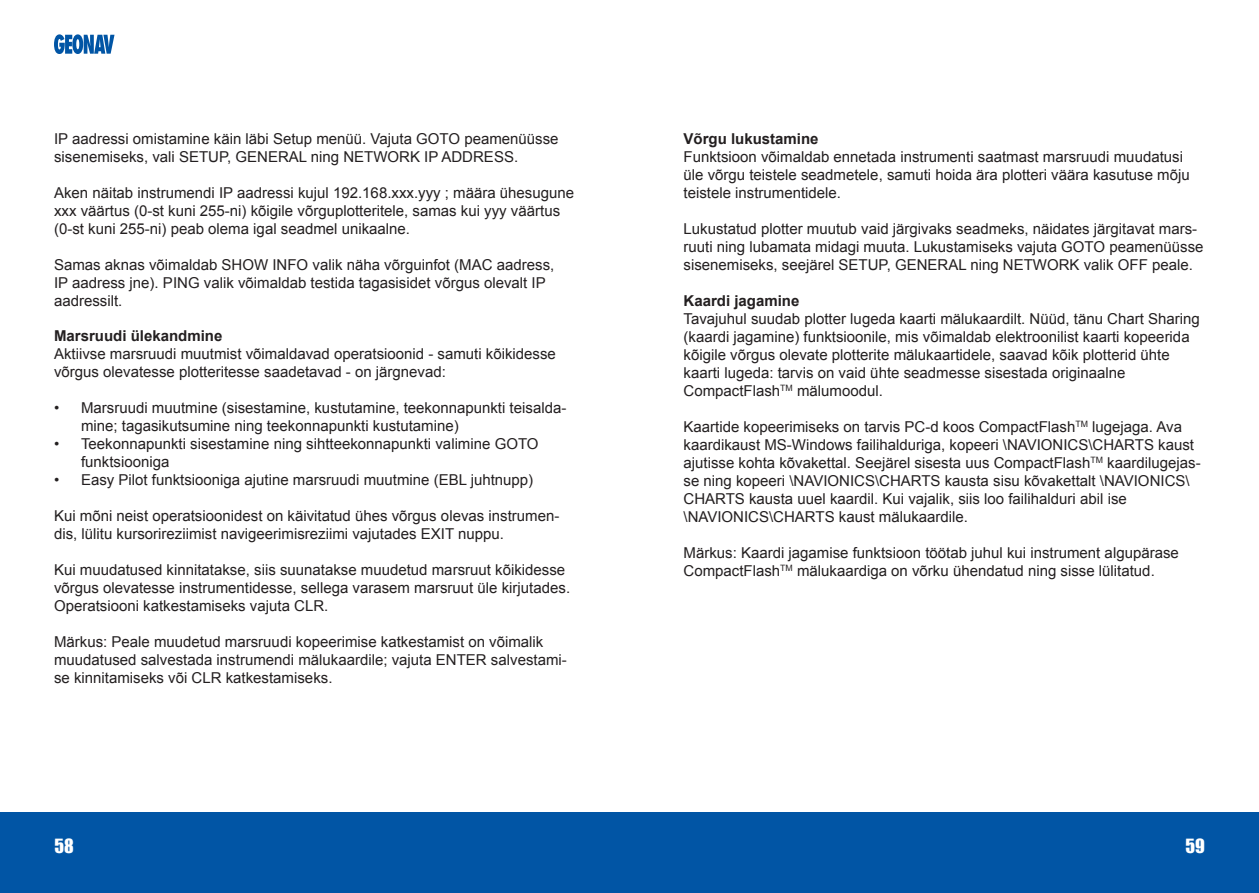
<style>
.page{position:relative;width:1259px;height:893px;background:#fff}
.page>*{position:absolute;margin:0;border:0;box-sizing:border-box;transform-origin:0 0}
.t1{font:18px "Impact";color:#fff}
.t2{font:15px/18px "Arial";color:#231f20}
.t3{font:700 15px "Arial";color:#231f20}
</style>
<div class="page">
<div style="left:0;top:812px;width:629px;height:81px;background:#0155a5"></div>
<svg style="left:54px;top:34px;width:60px;height:20px"></svg>
<div style="left:629px;top:812px;width:630px;height:81px;background:#0155a5"></div>
<p class="t2" style="left:54px;top:130px;width:506px">IP aadressi omistamine käin läbi Setup menüü. Vajuta GOTO peamenüüsse sisenemiseks, vali SETUP, GENERAL ning NETWORK IP ADDRESS.</p>
<p class="t2" style="left:54px;top:184px;width:521px">Aken näitab instrumendi IP aadressi kujul 192.168.xxx.yyy ; määra ühesugune xxx väärtus (0-st kuni 255-ni) kõigile võrguplotteritele, samas kui yyy väärtus (0-st kuni 255-ni) peab olema igal seadmel unikaalne.</p>
<p class="t2" style="left:54px;top:256px;width:502px">Samas aknas võimaldab SHOW INFO valik näha võrguinfot (MAC aadress,<br>IP aadress jne). PING valik võimaldab testida tagasisidet võrgus olevalt IP aadressilt.</p>
<p class="t3" style="left:54px;top:328px;width:170px">Marsruudi ülekandmine</p>
<p class="t2" style="left:54px;top:345px;width:503px">Aktiivse marsruudi muutmist võimaldavad operatsioonid - samuti kõikidesse võrgus olevatesse plotteritesse saadetavad - on järgnevad:</p>
<p class="t2" style="left:81px;top:399px;width:487px">Marsruudi muutmine (sisestamine, kustutamine, teekonnapunkti teisalda&shy;mine; tagasikutsumine ning teekonnapunkti kustutamine)<br>Teekonnapunkti sisestamine ning sihtteekonnapunkti valimine GOTO funktsiooniga<br>Easy Pilot funktsiooniga ajutine marsruudi muutmine (EBL juhtnupp)</p>
<p class="t2" style="left:54px;top:507px;width:507px">Kui mõni neist operatsioonidest on käivitatud ühes võrgus olevas instrumen&shy;dis, lülitu kursorireziimist navigeerimisreziimi vajutades EXIT nuppu.</p>
<p class="t2" style="left:54px;top:561px;width:518px">Kui muudatused kinnitatakse, siis suunatakse muudetud marsruut kõikidesse võrgus olevatesse instrumentidesse, sellega varasem marsruut üle kirjutades.<br>Operatsiooni katkestamiseks vajuta CLR.</p>
<p class="t2" style="left:54px;top:633px;width:514px">Märkus: Peale muudetud marsruudi kopeerimise katkestamist on võimalik muudatused salvestada instrumendi mälukaardile; vajuta ENTER salvestami&shy;se kinnitamiseks või CLR katkestamiseks.</p>
<p class="t2" style="left:54px;top:399px;width:7px">•</p>
<p class="t2" style="left:54px;top:435px;width:7px">•</p>
<p class="t2" style="left:54px;top:471px;width:7px">•</p>
<p class="t3" style="left:683px;top:131px;width:137px">Võrgu lukustamine</p>
<p class="t2" style="left:683px;top:148px;width:508px">Funktsioon võimaldab ennetada instrumenti saatmast marsruudi muudatusi üle võrgu teistele seadmetele, samuti hoida ära plotteri väära kasutuse mõju teistele instrumentidele.</p>
<p class="t2" style="left:683px;top:220px;width:521px">Lukustatud plotter muutub vaid järgivaks seadmeks, näidates järgitavat mars&shy;ruuti ning lubamata midagi muuta. Lukustamiseks vajuta GOTO peamenüüsse sisenemiseks, seejärel SETUP, GENERAL ning NETWORK valik OFF peale.</p>
<p class="t3" style="left:683px;top:293px;width:117px">Kaardi jagamine</p>
<p class="t2" style="left:683px;top:310px;width:518px">Tavajuhul suudab plotter lugeda kaarti mälukaardilt. Nüüd, tänu Chart Sharing (kaardi jagamine) funktsioonile, mis võimaldab elektroonilist kaarti kopeerida kõigile võrgus olevate plotterite mälukaartidele, saavad kõik plotterid ühte kaarti lugeda: tarvis on vaid ühte seadmesse sisestada originaalne CompactFlash<sup>TM</sup> mälumoodul.</p>
<p class="t2" style="left:683px;top:418px;width:519px">Kaartide kopeerimiseks on tarvis PC-d koos CompactFlash<sup>TM</sup> lugejaga. Ava kaardikaust MS-Windows failihalduriga, kopeeri \NAVIONICS\CHARTS kaust ajutisse kohta kõvakettal. Seejärel sisesta uus CompactFlash<sup>TM</sup> kaardilugejas&shy;se ning kopeeri \NAVIONICS\CHARTS kausta sisu kõvakettalt \NAVIONICS\ CHARTS kausta uuel kaardil. Kui vajalik, siis loo failihalduri abil ise \NAVIONICS\CHARTS kaust mälukaardile.</p>
<p class="t2" style="left:683px;top:544px;width:497px">Märkus: Kaardi jagamise funktsioon töötab juhul kui instrument algupärase<br>CompactFlash<sup>TM</sup> mälukaardiga on võrku ühendatud ning sisse lülitatud.</p>
<p class="t1" style="left:55px;top:835px;width:21px">58</p>
<p class="t1" style="left:1185px;top:835px;width:21px">59</p>
</div>
